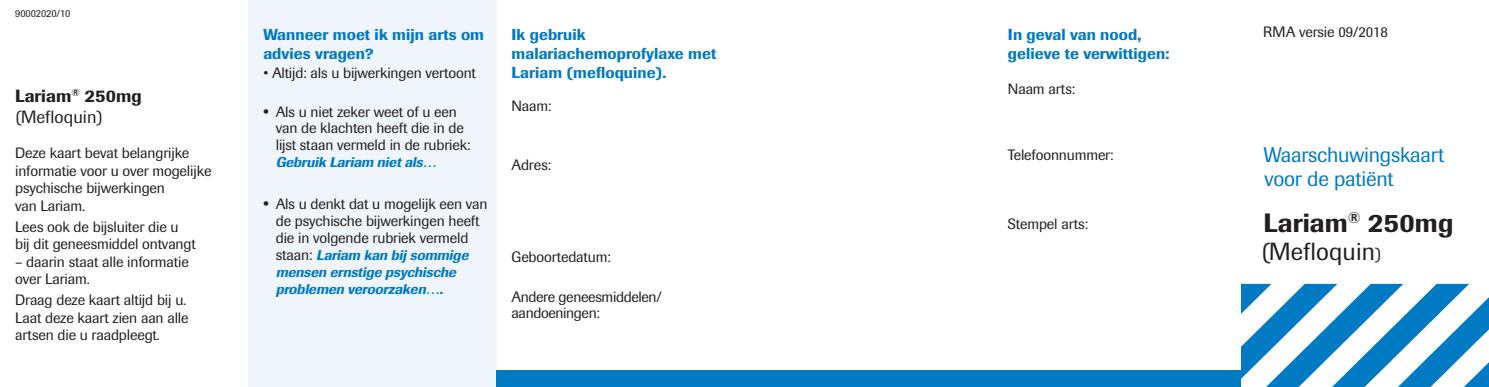
<style>
.page{position:relative;width:1489px;height:387px;background:#fff}
.page>*{position:absolute;margin:0;border:0;box-sizing:border-box;transform-origin:0 0}
.t1{font:500 26.25px "Imago";letter-spacing:.005em;color:#231f20}
.t2{font:24.5px "Imago";letter-spacing:.005em;color:#231f20}
.t3{font:21px/24.5px "Imago";letter-spacing:-.01em;color:#007ac2}
.t4{font:500 17.5px/21px "Imago";letter-spacing:.005em;color:#231f20}
.t5{font:500 15.75px/19.2px "Imago";letter-spacing:.005em;color:#007ac2}
.t6{font:14.88px/17.5px "Imago";letter-spacing:-.01em;color:#231f20}
.t7{font:italic 500 14px/17.2px "Imago";color:#007ac2}
.t8{font:10.5px "Imago";letter-spacing:-.01em;color:#231f20}
.s1{font-weight:400}
.s2{font-weight:500;font-size:15.75px}
.s3{font-weight:400;font-style:normal;font-size:14.88px;color:#231f20}
.s4{font-size:17.5px}
</style>
<div class="page">
<div style="left:248px;top:0;width:248px;height:387px;background:#eff5fb"></div>
<svg style="left:1240px;top:284px;width:248px;height:103px"></svg>
<div style="left:496px;top:371px;width:744px;height:16px;background:#007ac2"></div>
<p class="t8" style="left:15px;top:8px;width:57px">90002020/10</p>
<p class="t4" style="left:15px;top:85px;width:128px">Lariam<sup>®</sup> 250mg <span class="s1">(Mefloquin)</span></p>
<p class="t6" style="left:15px;top:144px;width:198px">Deze kaart bevat belangrijke informatie voor u over mogelijke psychische bijwerkingen<br>van Lariam.</p>
<p class="t6" style="left:15px;top:218px;width:182px">Lees ook de bijsluiter die u bij dit geneesmiddel ontvangt</p>
<p class="t6" style="left:15px;top:253px;width:175px">– daarin staat alle informatie over Lariam.</p>
<p class="t6" style="left:15px;top:291px;width:175px">Draag deze kaart altijd bij u.<br>Laat deze kaart zien aan alle artsen die u raadpleegt.</p>
<p class="t5" style="left:263px;top:24px;width:222px">Wanneer moet ik mijn arts om advies vragen?</p>
<p class="t6" style="left:263px;top:64px;width:214px">• Altijd: als u bijwerkingen vertoont</p>
<p class="t6" style="left:276px;top:103px;width:196px;line-height:16.8px;text-indent:-12px"><span class="s2">•</span> Als u niet zeker weet of u een van de klachten heeft die in de lijst staan vermeld in de rubriek:</p>
<p class="t7" style="left:276px;top:154px;width:166px">Gebruik Lariam nietals…</p>
<p class="t6" style="left:263px;top:196px;width:226px;line-height:16.8px;text-align:center"><span class="s2">•</span> Als u denkt dat u mogelijk een van de psychische bijwerkingen heeft die in volgende rubriek vermeld</p>
<p class="t7" style="left:276px;top:247px;width:197px"><span class="s3">s t a a n :</span> Lariam kan bij sommige mensen ernstige psychische problemen veroorzaken….</p>
<p class="t5" style="left:511px;top:24px;width:206px">Ik gebruik malariachemoprofylaxe met<br>Lariam (mefloquine).</p>
<p class="t6" style="left:511px;top:97px;width:41px">Naam:</p>
<p class="t6" style="left:511px;top:156px;width:41px">Adres:</p>
<p class="t6" style="left:511px;top:248px;width:101px">Geboortedatum:</p>
<p class="t6" style="left:511px;top:289px;width:151px;line-height:15.8px">Andere geneesmiddelen/ aandoeningen:</p>
<p class="t5" style="left:1007px;top:24px;width:163px">In geval van nood, gelieve te verwittigen:</p>
<p class="t6" style="left:1007px;top:80px;width:69px">Naam arts:</p>
<p class="t6" style="left:1007px;top:147px;width:107px">Telefoonnummer:</p>
<p class="t6" style="left:1007px;top:215px;width:82px">Stempel arts:</p>
<p class="t6" style="left:1262px;top:23px;width:126px">RMA versie 09/2018</p>
<h3 class="t3" style="left:1263px;top:142px;width:182px">Waarschuwingskaart voor de patiënt</h3>
<h1 class="t1" style="left:1263px;top:206px;width:191px">Lariam<sup>®</sup> 250mg</h1>
<h2 class="t2" style="left:1260px;top:237px;width:121px">(Mefloquin<span class="s4">)</span></h2>
</div>
